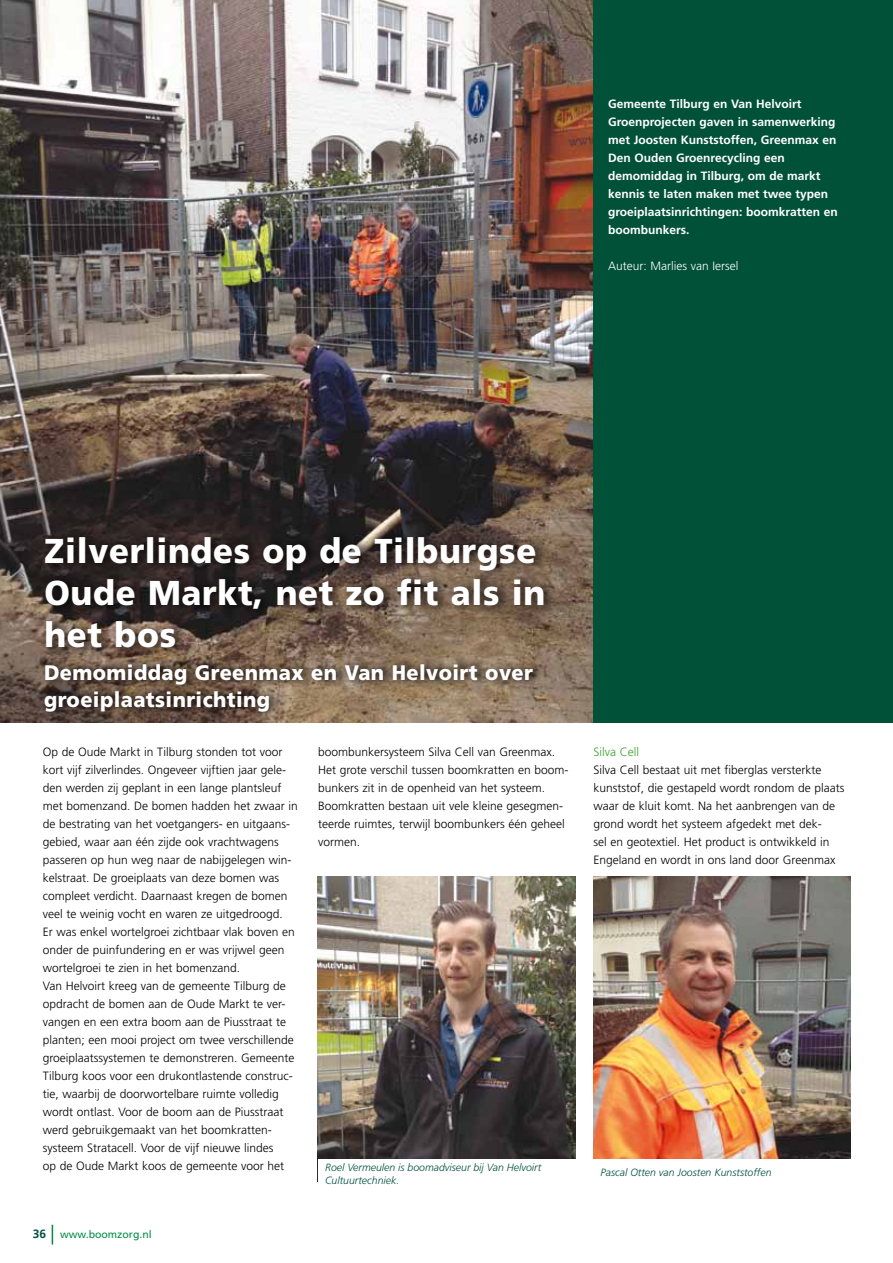
<style>
.page{position:relative;width:893px;height:1263px;background:#fff}
.page>*{position:absolute;margin:0;border:0;box-sizing:border-box;transform-origin:0 0}
.t1{font:900 34.5px/42px "Frutiger";letter-spacing:.02em;color:#fff;scale:.95 1}
.t2{font:900 21px/27px "Frutiger";letter-spacing:.02em;color:#fff;scale:.95 1}
.t3{font:300 12px/18px "Frutiger";color:#000}
.t4{font:700 12px/18px "Frutiger";color:#fff}
.t5{font:300 12px "Frutiger";color:#fff}
.t6{font:300 12px "Frutiger";color:#35a32c}
.t7{font:italic 300 10.5px/12.6px "Frutiger";color:#00523c}
.t8{font:10.5px "Frutiger";color:#008b45}
.s1{font-weight:700;font-size:12px;color:#00523c}
</style>
<div class="page">
<svg style="left:52px;top:1225px;width:1px;height:19px"></svg>
<img style="left:0;top:0;width:593px;height:722px">
<div style="left:593px;top:0;width:300px;height:722px;background:#005138"></div>
<div style="left:41px;top:528px;width:516px;height:129px;background:#000;opacity:.5"></div>
<div style="left:40px;top:655px;width:506px;height:65px;background:#000;opacity:.5"></div>
<img style="left:318px;top:876px;width:257px;height:283px">
<img style="left:593px;top:876px;width:258px;height:283px">
<hr style="left:892px;top:493px;width:1px;height:37px;background:#fff">
<hr style="left:892px;top:0;width:1px;height:171px;background:#fecc00">
<p class="t4" style="left:608px;top:95px;width:231px">Gemeente Tilburg en Van Helvoirt Groenprojecten gaven in samenwerking met Joosten Kunststoffen, Greenmax en Den Ouden Groenrecycling een demomiddag in Tilburg, om de markt kennis te laten maken met twee typen groeiplaatsinrichtingen: boomkratten en boombunkers.</p>
<p class="t5" style="left:608px;top:259px;width:132px">Auteur: Marlies van Iersel</p>
<h1 class="t1" style="left:44px;top:530px;width:529px">Zilverlindes op de Tilburgse<br>Oude Markt, net zo fit als in het bos</h1>
<h2 class="t2" style="left:44px;top:659px;width:516px">Demomiddag Greenmax en Van Helvoirt over groeiplaatsinrichting</h2>
<p class="t3" style="left:43px;top:743px;width:257px">Op de Oude Markt in Tilburg stonden tot voor kort vijf zilverlindes. Ongeveer vijftien jaar gele&shy;den werden zij geplant in een lange plantsleuf met bomenzand. De bomen hadden het zwaar in de bestrating van het voetgangers- en uitgaans&shy;gebied, waar aan één zijde ook vrachtwagens passeren op hun weg naar de nabijgelegen win&shy;kelstraat. De groeiplaats van deze bomen was compleet verdicht. Daarnaast kregen de bomen veel te weinig vocht en waren ze uitgedroogd.<br>Er was enkel wortelgroei zichtbaar vlak boven en onder de puinfundering en er was vrijwel geen wortelgroei te zien in het bomenzand.<br>Van Helvoirt kreeg van de gemeente Tilburg de opdracht de bomen aan de Oude Markt te ver&shy;vangen en een extra boom aan de Piusstraat te planten; een mooi project om twee verschillende groeiplaatssystemen te demonstreren. Gemeente Tilburg koos voor een drukontlastende construc&shy;tie, waarbij de doorwortelbare ruimte volledig wordt ontlast. Voor de boom aan de Piusstraat werd gebruikgemaakt van het boomkratten&shy;systeem Stratacell. Voor de vijf nieuwe lindes<br>op de Oude Markt koos de gemeente voor het</p>
<p class="t3" style="left:318px;top:743px;width:252px">boombunkersysteem Silva Cell van Greenmax.<br>Het grote verschil tussen boomkratten en boom&shy;bunkers zit in de openheid van het systeem.<br>Boomkratten bestaan uit vele kleine gesegmen&shy;teerde ruimtes, terwijl boombunkers één geheel vormen.</p>
<p class="t6" style="left:593px;top:745px;width:47px">Silva Cell</p>
<p class="t3" style="left:593px;top:761px;width:252px">Silva Cell bestaat uit met fiberglas versterkte kunststof, die gestapeld wordt rondom de plaats waar de kluit komt. Na het aanbrengen van de grond wordt het systeem afgedekt met dek-<br>sel en geotextiel. Het product is ontwikkeld in Engeland en wordt in ons land door Greenmax</p>
<p class="t7" style="left:325px;top:1161px;width:217px">Roel Vermeulen is boomadviseur bij Van Helvoirt<br>Cultuurtechniek.</p>
<p class="t7" style="left:601px;top:1165px;width:172px">Pascal Otten van Joosten Kunststoffen</p>
<p class="t8" style="left:33px;top:1228px;width:120px"><span class="s1">36</span> www.boomzorg.nl</p>
</div>
